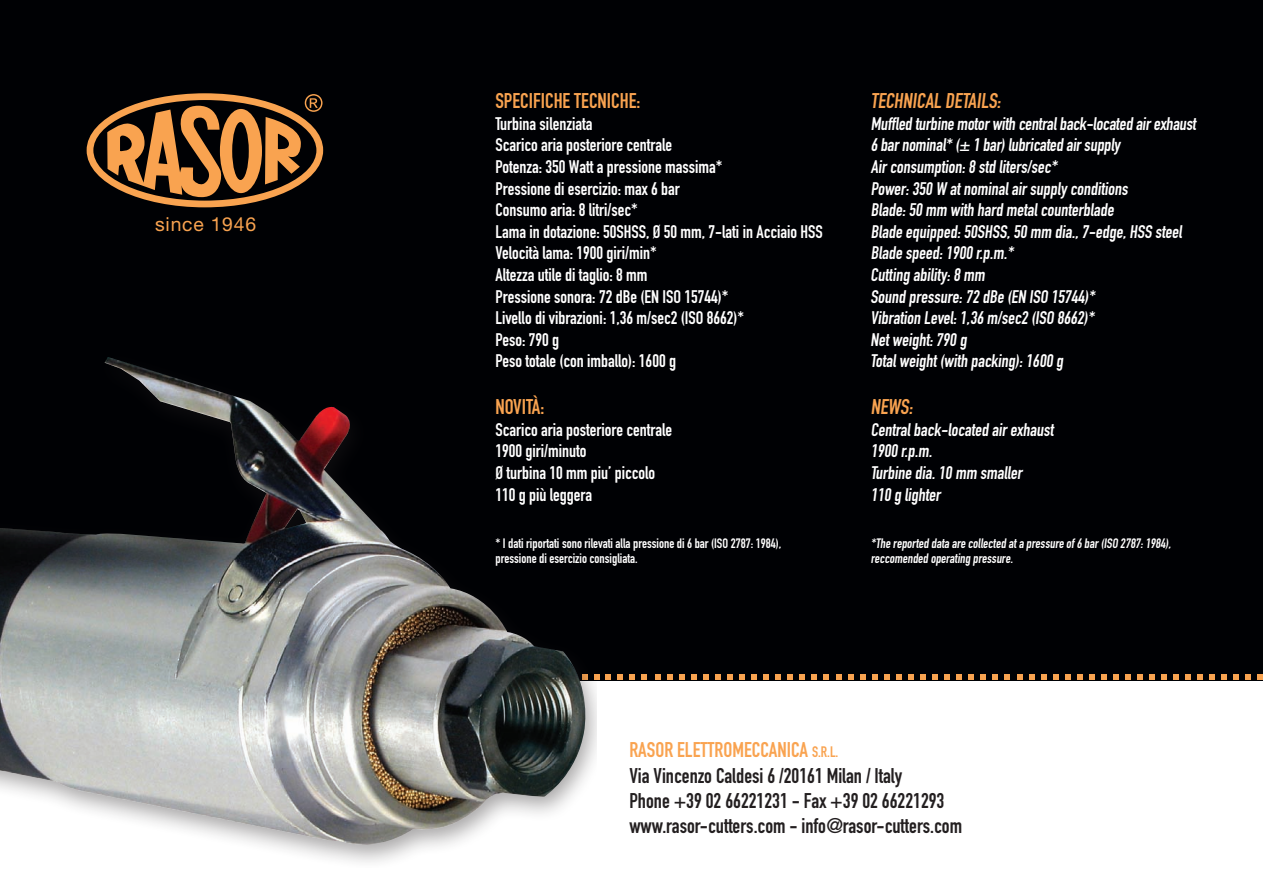
<style>
.page{position:relative;width:1263px;height:893px;background:#fff}
.page>*{position:absolute;margin:0;border:0;box-sizing:border-box;transform-origin:0 0}
.t1{font:21px/25.2px "DIN Engschrift Std";color:#231f20}
.t2{font:21px "DIN Engschrift Std";color:#f9a350}
.t3{font:19.35px "Helvetica Neue";letter-spacing:.04em;color:#f9a350}
.t4{font:18px/21.6px "DIN Engschrift Std";color:#fff}
.t5{font:15px "DIN Engschrift Std";color:#f9a350}
.t6{font:13.5px/15px "DIN Engschrift Std";color:#fff}
</style>
<div class="page">
<div style="left:0;top:0;width:1263px;height:680px;background:#000104"></div>
<svg style="left:641px;top:674px;width:6px;height:6px"></svg>
<svg style="left:629px;top:674px;width:6px;height:6px"></svg>
<svg style="left:617px;top:674px;width:6px;height:6px"></svg>
<svg style="left:605px;top:674px;width:6px;height:6px"></svg>
<svg style="left:596px;top:674px;width:3px;height:6px"></svg>
<svg style="left:823px;top:674px;width:6px;height:6px"></svg>
<svg style="left:811px;top:674px;width:6px;height:6px"></svg>
<svg style="left:799px;top:674px;width:6px;height:6px"></svg>
<svg style="left:787px;top:674px;width:6px;height:6px"></svg>
<svg style="left:775px;top:674px;width:6px;height:6px"></svg>
<svg style="left:763px;top:674px;width:6px;height:6px"></svg>
<svg style="left:751px;top:674px;width:6px;height:6px"></svg>
<svg style="left:739px;top:674px;width:6px;height:6px"></svg>
<svg style="left:727px;top:674px;width:6px;height:6px"></svg>
<svg style="left:715px;top:674px;width:6px;height:6px"></svg>
<svg style="left:703px;top:674px;width:6px;height:6px"></svg>
<svg style="left:691px;top:674px;width:6px;height:6px"></svg>
<svg style="left:679px;top:674px;width:6px;height:6px"></svg>
<svg style="left:667px;top:674px;width:6px;height:6px"></svg>
<svg style="left:655px;top:674px;width:6px;height:6px"></svg>
<svg style="left:1004px;top:674px;width:6px;height:6px"></svg>
<svg style="left:992px;top:674px;width:6px;height:6px"></svg>
<svg style="left:980px;top:674px;width:6px;height:6px"></svg>
<svg style="left:968px;top:674px;width:6px;height:6px"></svg>
<svg style="left:956px;top:674px;width:6px;height:6px"></svg>
<svg style="left:944px;top:674px;width:6px;height:6px"></svg>
<svg style="left:932px;top:674px;width:6px;height:6px"></svg>
<svg style="left:920px;top:674px;width:6px;height:6px"></svg>
<svg style="left:908px;top:674px;width:6px;height:6px"></svg>
<svg style="left:896px;top:674px;width:6px;height:6px"></svg>
<svg style="left:884px;top:674px;width:6px;height:6px"></svg>
<svg style="left:872px;top:674px;width:6px;height:6px"></svg>
<svg style="left:860px;top:674px;width:6px;height:6px"></svg>
<svg style="left:848px;top:674px;width:6px;height:6px"></svg>
<svg style="left:836px;top:674px;width:6px;height:6px"></svg>
<div style="left:87px;top:93px;width:236px;height:114px;border:7px solid #f9a350;border-radius:50%"></div>
<svg style="left:107px;top:94px;width:215px;height:103px"></svg>
<svg style="left:1173px;top:674px;width:6px;height:6px"></svg>
<svg style="left:1161px;top:674px;width:6px;height:6px"></svg>
<svg style="left:1149px;top:674px;width:6px;height:6px"></svg>
<svg style="left:1137px;top:674px;width:6px;height:6px"></svg>
<svg style="left:1125px;top:674px;width:6px;height:6px"></svg>
<svg style="left:1113px;top:674px;width:6px;height:6px"></svg>
<svg style="left:1101px;top:674px;width:6px;height:6px"></svg>
<svg style="left:1089px;top:674px;width:6px;height:6px"></svg>
<svg style="left:1077px;top:674px;width:6px;height:6px"></svg>
<svg style="left:1065px;top:674px;width:6px;height:6px"></svg>
<svg style="left:1053px;top:674px;width:6px;height:6px"></svg>
<svg style="left:1041px;top:674px;width:6px;height:6px"></svg>
<svg style="left:1029px;top:674px;width:6px;height:6px"></svg>
<svg style="left:1017px;top:674px;width:6px;height:6px"></svg>
<svg style="left:1257px;top:674px;width:5px;height:6px"></svg>
<svg style="left:1245px;top:674px;width:5px;height:6px"></svg>
<svg style="left:1233px;top:674px;width:5px;height:6px"></svg>
<svg style="left:1221px;top:674px;width:5px;height:6px"></svg>
<svg style="left:1209px;top:674px;width:5px;height:6px"></svg>
<svg style="left:1185px;top:674px;width:17px;height:6px"></svg>
<div style="left:0;top:345px;width:596px;height:523px;background:#231f20;opacity:.4"></div>
<img style="left:0;top:357px;width:592px;height:488px">
<p class="t3" style="left:155px;top:212px;width:102px">since 1946</p>
<p class="t2" style="left:495px;top:89px;width:146px">Specifiche tecniche:</p>
<p class="t4" style="left:495px;top:113px;width:313px">Turbina silenziata<br>Scarico aria posteriore centrale<br>Potenza: 350 Watt a pressione massima*<br>Pressione di esercizio: max 6 bar<br>Consumo aria: 8 litri/sec*<br>Lama in dotazione: 50SHSS, Ø 50 mm, 7-lati in Acciaio HSS Velocità lama: 1900 giri/min*<br>Altezza utile di taglio: 8 mm<br>Pressione sonora: 72 dBe (EN ISO 15744)*<br>Livello di vibrazioni: 1,36 m/sec2 (ISO 8662)*<br>Peso: 790 g<br>Peso totale (con imballo): 1600 g</p>
<p class="t2" style="left:495px;top:395px;width:50px">novità:</p>
<p class="t4" style="left:495px;top:419px;width:178px">Scarico aria posteriore centrale<br>1900 giri/minuto<br>Ø turbina 10 mm piu’ piccolo<br>110 g più leggera</p>
<p class="t6" style="left:495px;top:536px;width:287px">* I dati riportati sono rilevati alla pressione di 6 bar (ISO 2787: 1984), pressione di esercizio consigliata.</p>
<p class="t2" style="left:871px;top:89px;width:135px">Technical details:</p>
<p class="t4" style="left:871px;top:113px;width:329px">Muffled turbine motorwith centralback-located airexhaust 6 barnominal* (± 1 bar)lubricated airsupply<br>Air consumption:8 std liters/sec*<br>Power:350 W atnominalair supply conditions<br>Blade:50 mm with hard metalcounterblade<br>Blade equipped:50SHSS,50 mm dia.,7-edge,HSS steel Blade speed:1900 r.p.m.*<br>Cutting ability:8 mm<br>Sound pressure:72 dBe (EN ISO 15744)*<br>Vibration Level:1,36 m/sec2 (ISO 8662)*<br>Netweight:790 g<br>Totalweight(with packing):1600 g</p>
<p class="t2" style="left:871px;top:395px;width:47px">NEWS:</p>
<p class="t4" style="left:871px;top:419px;width:187px">Centralback-located air exhaust<br>1900 r.p.m.<br>Turbine dia.10 mm smaller<br>110 g lighter</p>
<p class="t6" style="left:871px;top:536px;width:304px">*The reported data are collected ata pressure of6 bar (ISO 2787:1984), reccomended operating pressure.</p>
<p class="t2" style="left:629px;top:738px;width:10px">RASOR</p>
<p class="t2" style="left:677px;top:738px;width:9px">ELETTRO</p>
<p class="t2" style="left:732px;top:738px;width:21px">MECCANICA</p>
<p class="t5" style="left:812px;top:743px;width:28px">S.R.L.</p>
<p class="t1" style="left:629px;top:763px;width:334px">Via Vincenzo Caldesi 6 /20161 Milan / Italy<br>Phone +39 02 66221231 - Fax +39 02 66221293 www.rasor-cutters.com - info@rasor-cutters.com</p>
</div>
